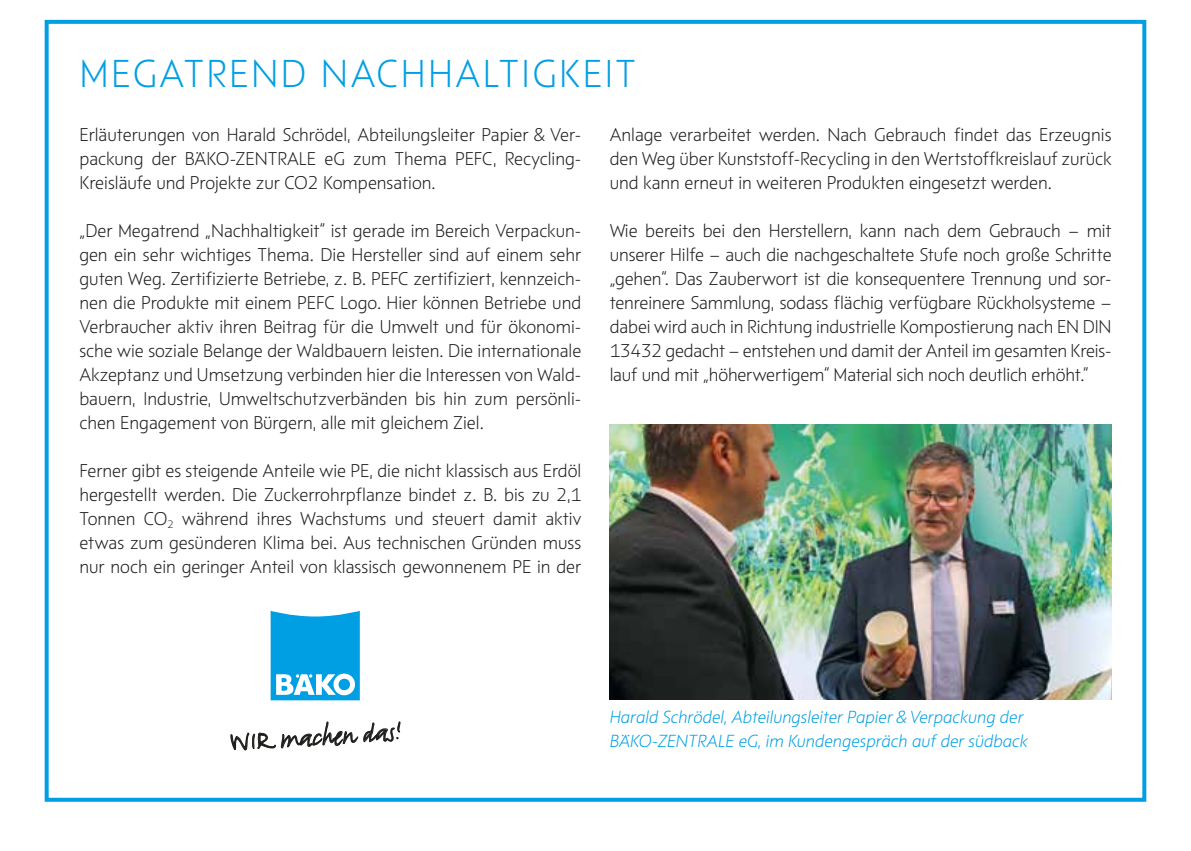
<style>
.page{position:relative;width:1191px;height:851px;background:#fff}
.page>*{position:absolute;margin:0;border:0;box-sizing:border-box;transform-origin:0 0}
.t1{font:300 40px "BAEK Otype";letter-spacing:.06em;color:#009fe3}
.t2{font:30.8px "FF Justlefthand";color:#1d1d1b}
.t3{font:300 19px/24px "BAEK Otype";color:#1d1d1b;text-align:justify}
.t4{font:18px "BAEK Otype Light Kursiv";color:#009fe3}
.s1{font-size:34.2px}
</style>
<div class="page">
<div style="left:45px;top:20px;width:1101px;height:781px;border:4px solid #009fe3"></div>
<svg style="left:230px;top:610px;width:171px;height:140px"></svg>
<img style="left:609px;top:425px;width:502px;height:274px">
<h1 class="t1" style="left:79px;top:49px;width:558px">MEGATREND NACHHALTIGKEIT</h1>
<p class="t3" style="left:79px;top:122px;width:503px">Erläuterungen von Harald Schrödel, Abteilungsleiter Papier &amp; Ver&shy;packung der BÄKO-ZENTRALE eG zum Thema PEFC, Recycling-Kreisläufe und Projekte zur CO2 Kompensation.</p>
<p class="t3" style="left:79px;top:218px;width:503px">„Der Megatrend „Nachhaltigkeit“ ist gerade im Bereich Verpackun&shy;gen ein sehr wichtiges Thema. Die Hersteller sind auf einem sehr guten Weg. Zertifizierte Betriebe, z. B. PEFC zertifiziert, kennzeich&shy;nen die Produkte mit einem PEFC Logo. Hier können Betriebe und Verbraucher aktiv ihren Beitrag für die Umwelt und für ökonomi&shy;sche wie soziale Belange der Waldbauern leisten. Die internationale Akzeptanz und Umsetzung verbinden hier die Interessen von Wald&shy;bauern, Industrie, Umweltschutzverbänden bis hin zum persönli&shy;chen Engagement von Bürgern, alle mit gleichem Ziel.</p>
<p class="t3" style="left:79px;top:458px;width:503px">Ferner gibt es steigende Anteile wie PE, die nicht klassisch aus Erdöl hergestellt werden. Die Zuckerrohrpflanze bindet z. B. bis zu 2,1<br>Tonnen CO<sub>2</sub> während ihres Wachstums und steuert damit aktiv etwas zum gesünderen Klima bei. Aus technischen Gründen muss nur noch ein geringer Anteil von klassisch gewonnenem PE in der</p>
<p class="t3" style="left:609px;top:122px;width:503px">Anlage verarbeitet werden. Nach Gebrauch findet das Erzeugnis den Weg über Kunststoff-Recycling in den Wertstoffkreislauf zurück und kann erneut in weiteren Produkten eingesetzt werden.</p>
<p class="t3" style="left:609px;top:218px;width:503px">Wie bereits bei den Herstellern, kann nach dem Gebrauch – mit unserer Hilfe – auch die nachgeschaltete Stufe noch große Schritte „gehen“. Das Zauberwort ist die konsequentere Trennung und sor&shy;tenreinere Sammlung, sodass flächig verfügbare Rückholsysteme – dabei wird auch in Richtung industrielle Kompostierung nach EN DIN 13432 gedacht – entstehen und damit der Anteil im gesamten Kreis&shy;lauf und mit „höherwertigem“ Material sich noch deutlich erhöht.“</p>
<h2 class="t2" style="left:229px;top:723px;width:174px;rotate:-4deg"><span class="s1">WIR</span> machen das!</h2>
<p class="t4" style="left:609px;top:706px;width:415px">Harald Schrödel, Abteilungsleiter Papier &amp; Verpackung der</p>
<p class="t4" style="left:609px;top:729px;width:419px">BÄKO-ZENTRALE eG, im Kundengespräch auf der südback</p>
</div>
